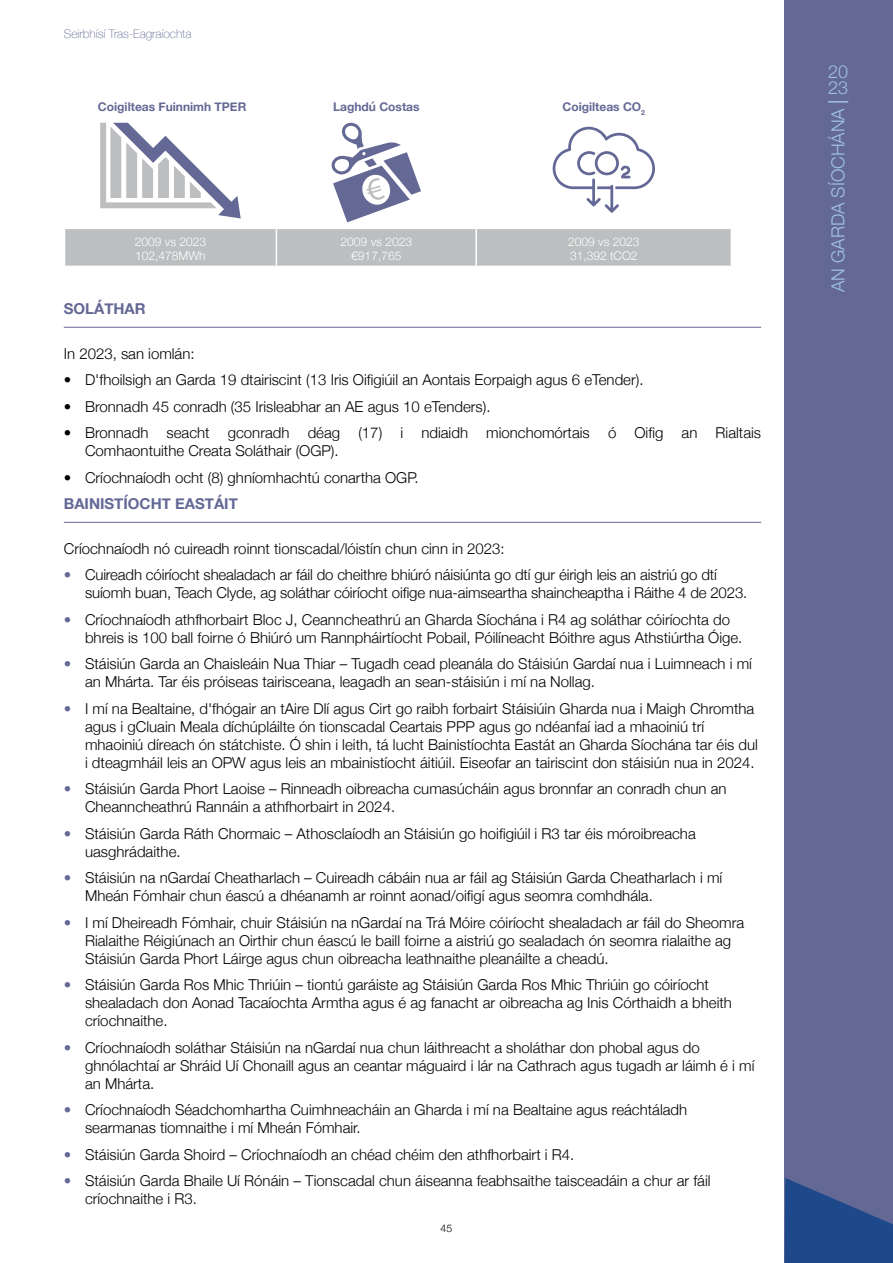
<style>
.page{position:relative;width:893px;height:1263px;background:#fff}
.page>*{position:absolute;margin:0;border:0;box-sizing:border-box;transform-origin:0 0}
.t1{font:300 18px/16px "Helvetica Neue";color:#a1c1e6}
.t2{font:300 15px/18px "Helvetica Neue";color:#000}
.t3{font:700 15px "Helvetica Neue";color:#636895}
.t4{font:300 12px/14.4px "Helvetica Neue";color:#fff}
.t5{font:700 12px "Helvetica Neue";color:#636895}
.t6{font:100 12px "Helvetica Neue";color:#636895}
.t7{font:300 10.5px "Helvetica Neue";color:#000}
.s1{color:#636895}
</style>
<div class="page">
<div style="left:784px;top:0;width:109px;height:1263px;background:#636895"></div>
<hr style="left:828px;top:101px;width:20px;height:2px;background:#a1c1e6">
<svg style="left:785px;top:1178px;width:108px;height:85px"></svg>
<hr style="left:64px;top:327px;width:697px;height:1px;background:#636895">
<hr style="left:64px;top:522px;width:697px;height:1px;background:#636895">
<div style="left:65px;top:229px;width:666px;height:37px;background:#bcbec0"></div>
<hr style="left:276px;top:229px;width:1px;height:37px;background:#fff">
<hr style="left:475px;top:229px;width:2px;height:37px;background:#fff">
<svg style="left:100px;top:123px;width:141px;height:95px"></svg>
<svg style="left:331px;top:122px;width:90px;height:100px"></svg>
<svg style="left:553px;top:127px;width:102px;height:86px"></svg>
<p class="t6" style="left:64px;top:24px;width:129px">Seirbhísí Tras-Eagraíochta</p>
<p class="t5" style="left:98px;top:97px;width:150px">Coigilteas Fuinnimh TPER</p>
<p class="t5" style="left:333px;top:97px;width:88px">Laghdú Costas</p>
<p class="t5" style="left:562px;top:97px;width:84px">Coigilteas CO<sub>2</sub></p>
<p class="t4" style="left:135px;top:234px;width:73px">2009 vs 2023<br>102,478MWh</p>
<p class="t4" style="left:341px;top:234px;width:73px;text-align:center">2009 vs 2023 €917,765</p>
<p class="t4" style="left:568px;top:234px;width:73px">2009 vs 2023<br>31,392 tCO2</p>
<p class="t3" style="left:64px;top:297px;width:83px">SOLÁTHAR</p>
<p class="t2" style="left:64px;top:343px;width:132px">In 2023, san iomlán:</p>
<p class="t2" style="left:64px;top:370px;width:581px">• D'fhoilsigh an Garda 19 dtairiscint (13 Iris Oifigiúil an Aontais Eorpaigh agus 6 eTender).</p>
<p class="t2" style="left:64px;top:396px;width:428px">• Bronnadh 45 conradh (35 Irisleabhar an AE agus 10 eTenders).</p>
<p class="t2" style="left:85px;top:423px;width:678px;text-indent:-21px">• Bronnadh seacht gconradh déag (17) i ndiaidh mionchomórtais ó Oifig an Rialtais<br>Comhaontuithe Creata Soláthair (OGP).</p>
<p class="t2" style="left:64px;top:467px;width:356px">• Críochnaíodh ocht (8) ghníomhachtú conartha OGP.</p>
<p class="t3" style="left:64px;top:492px;width:176px">BAINISTÍOCHT EASTÁIT</p>
<p class="t2" style="left:64px;top:538px;width:442px">Críochnaíodh nó cuireadh roinnt tionscadal/lóistín chun cinn in 2023:</p>
<p class="t2" style="left:85px;top:565px;width:664px;text-indent:-21px"><span class="s1">•</span> Cuireadh cóiríocht shealadach ar fáil do cheithre bhiúró náisiúnta go dtí gur éirigh leis an aistriú go dtí suíomh buan, Teach Clyde, ag soláthar cóiríocht oifige nua-aimseartha shaincheaptha i Ráithe 4 de 2023.</p>
<p class="t2" style="left:85px;top:609px;width:659px;text-indent:-21px"><span class="s1">•</span> Críochnaíodh athfhorbairt Bloc J, Ceanncheathrú an Gharda Síochána i R4 ag soláthar cóiríochta do bhreis is 100 ball foirne ó Bhiúró um Rannpháirtíocht Pobail, Póilíneacht Bóithre agus Athstiúrtha Óige.</p>
<p class="t2" style="left:85px;top:654px;width:668px;text-indent:-21px"><span class="s1">•</span> Stáisiún Garda an Chaisleáin Nua Thiar – Tugadh cead pleanála do Stáisiún Gardaí nua i Luimneach i mí an Mhárta. Tar éis próiseas tairisceana, leagadh an sean-stáisiún i mí na Nollag.</p>
<p class="t2" style="left:85px;top:698px;width:674px;text-indent:-21px"><span class="s1">•</span> I mí na Bealtaine, d'fhógair an tAire Dlí agus Cirt go raibh forbairt Stáisiúin Gharda nua i Maigh Chromtha agus i gCluain Meala díchúpláilte ón tionscadal Ceartais PPP agus go ndéanfaí iad a mhaoiniú trí mhaoiniú díreach ón státchiste. Ó shin i leith, tá lucht Bainistíochta Eastát an Gharda Síochána tar éis dul i dteagmháil leis an OPW agus leis an mbainistíocht áitiúil. Eiseofar an tairiscint don stáisiún nua in 2024.</p>
<p class="t2" style="left:85px;top:779px;width:643px;text-indent:-21px"><span class="s1">•</span> Stáisiún Garda Phort Laoise – Rinneadh oibreacha cumasúcháin agus bronnfar an conradh chun an<br>Cheanncheathrú Rannáin a athfhorbairt in 2024.</p>
<p class="t2" style="left:85px;top:823px;width:612px;text-indent:-21px"><span class="s1">•</span> Stáisiún Garda Ráth Chormaic – Athosclaíodh an Stáisiún go hoifigiúil i R3 tar éis móroibreacha uasghrádaithe.</p>
<p class="t2" style="left:85px;top:868px;width:639px;text-indent:-21px"><span class="s1">•</span> Stáisiún na nGardaí Cheatharlach – Cuireadh cábáin nua ar fáil ag Stáisiún Garda Cheatharlach i mí<br>Mheán Fómhair chun éascú a dhéanamh ar roinnt aonad/oifigí agus seomra comhdhála.</p>
<p class="t2" style="left:85px;top:912px;width:661px;text-indent:-21px"><span class="s1">•</span> I mí Dheireadh Fómhair, chuir Stáisiún na nGardaí na Trá Móire cóiríocht shealadach ar fáil do Sheomra<br>Rialaithe Réigiúnach an Oirthir chun éascú le baill foirne a aistriú go sealadach ón seomra rialaithe ag<br>Stáisiún Garda Phort Láirge agus chun oibreacha leathnaithe pleanáilte a cheadú.</p>
<p class="t2" style="left:85px;top:975px;width:648px;text-indent:-21px"><span class="s1">•</span> Stáisiún Garda Ros Mhic Thriúin – tiontú garáiste ag Stáisiún Garda Ros Mhic Thriúin go cóiríocht shealadach don Aonad Tacaíochta Armtha agus é ag fanacht ar oibreacha ag Inis Córthaidh a bheith críochnaithe.</p>
<p class="t2" style="left:85px;top:1037px;width:671px;text-indent:-21px"><span class="s1">•</span> Críochnaíodh soláthar Stáisiún na nGardaí nua chun láithreacht a sholáthar don phobal agus do ghnólachtaí ar Shráid Uí Chonaill agus an ceantar máguaird i lár na Cathrach agus tugadh ar láimh é i mí an Mhárta.</p>
<p class="t2" style="left:85px;top:1100px;width:604px;text-indent:-21px"><span class="s1">•</span> Críochnaíodh Séadchomhartha Cuimhneacháin an Gharda i mí na Bealtaine agus reáchtáladh searmanas tiomnaithe i mí Mheán Fómhair.</p>
<p class="t2" style="left:64px;top:1144px;width:512px"><span class="s1">•</span> Stáisiún Garda Shoird – Críochnaíodh an chéad chéim den athfhorbairt i R4.</p>
<p class="t2" style="left:85px;top:1171px;width:627px;text-indent:-21px"><span class="s1">•</span> Stáisiún Garda Bhaile Uí Rónáin – Tionscadal chun áiseanna feabhsaithe taisceadáin a chur ar fáil críochnaithe i R3.</p>
<p class="t7" style="left:441px;top:1219px;width:13px">45</p>
<p class="t1" style="left:828px;top:62px;width:22px">20<br>23</p>
<p class="t1" style="left:829px;top:292px;width:185px;rotate:-90deg">AN GARDA SÍOCHÁNA</p>
</div>
